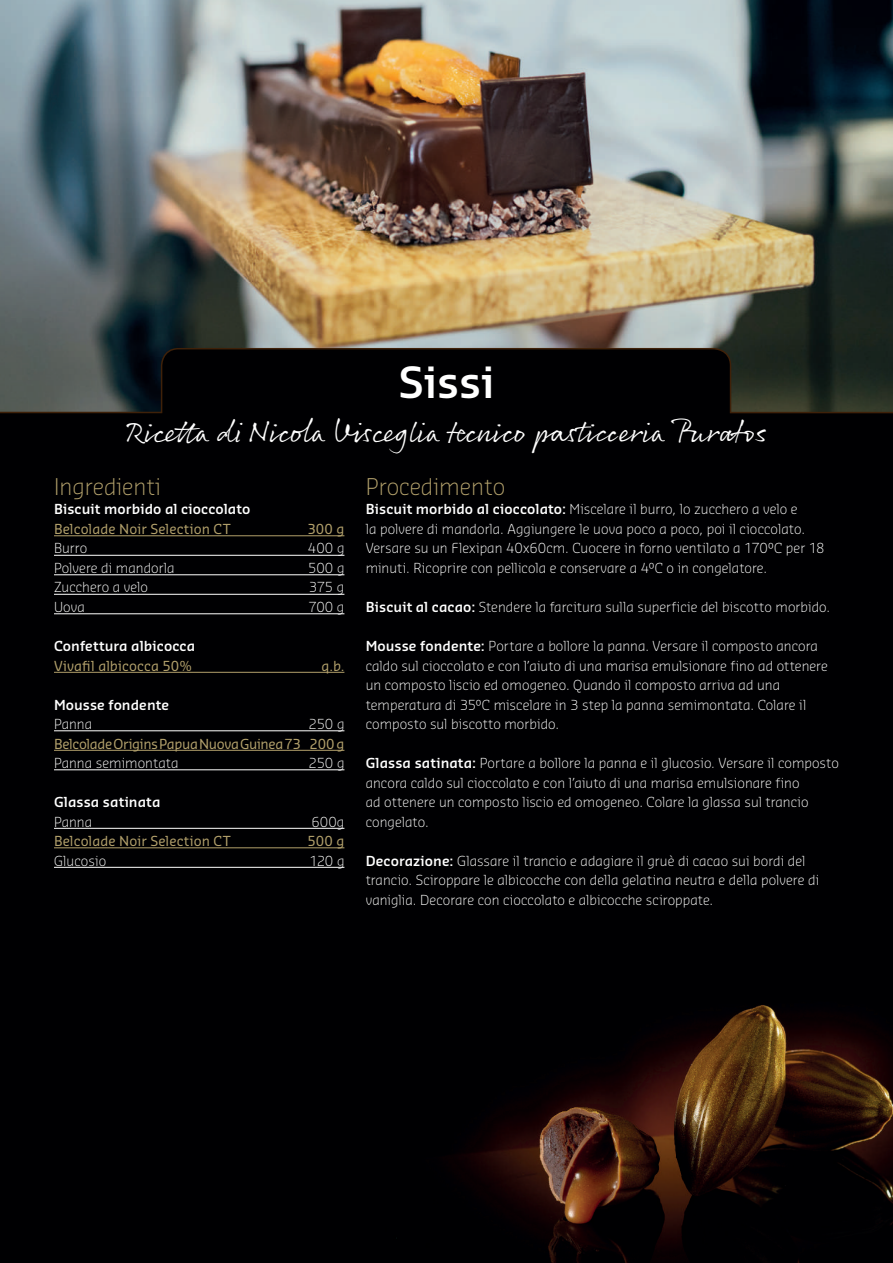
<style>
.page{position:relative;width:893px;height:1263px;background:#fff}
.page>*{position:absolute;margin:0;border:0;box-sizing:border-box;transform-origin:0 0}
.t1{font:600 42px "Sansa Pro";color:#fff}
.t2{font:30px "Rollerscript Smooth";color:#fff}
.t3{font:300 22.5px "Sansa Pro";color:#b2a06b}
.t4{font:300 13.5px/19.5px "Sansa Pro";letter-spacing:.005em;color:#fff}
.t5{font:13.5px "Sansa Pro";letter-spacing:.005em;color:#b2a06b}
.t6{font:600 13.5px "Sansa Pro";letter-spacing:.005em;color:#fff}
.t7{font:13.5px "Sansa Pro";letter-spacing:-.025em;color:#b2a06b}
.s1{font-weight:600}
</style>
<div class="page">
<img style="left:0;top:0;width:893px;height:347px">
<div style="left:0;top:347px;width:893px;height:916px;background:#000002"></div>
<img style="left:366px;top:915px;width:527px;height:348px">
<hr style="left:54px;top:535px;width:290px;height:1px;background:#b2a06b">
<hr style="left:54px;top:555px;width:290px;height:1px;background:#fff">
<hr style="left:54px;top:574px;width:290px;height:1px;background:#fff">
<hr style="left:54px;top:594px;width:290px;height:1px;background:#fff">
<hr style="left:54px;top:613px;width:290px;height:1px;background:#fff">
<hr style="left:54px;top:672px;width:290px;height:1px;background:#b2a06b">
<hr style="left:54px;top:730px;width:290px;height:1px;background:#fff">
<hr style="left:54px;top:750px;width:290px;height:1px;background:#b2a06b">
<hr style="left:54px;top:769px;width:290px;height:1px;background:#fff">
<hr style="left:54px;top:828px;width:290px;height:1px;background:#fff">
<hr style="left:54px;top:847px;width:290px;height:1px;background:#b2a06b">
<hr style="left:54px;top:867px;width:290px;height:1px;background:#fff">
<h1 class="t1" style="left:398px;top:354px;width:98px">Sissi</h1>
<h2 class="t2" style="left:126px;top:413px;width:642px">Ricetta di Nicola Visceglia tecnico pasticceria Puratos</h2>
<h3 class="t3" style="left:54px;top:472px;width:108px">Ingredienti</h3>
<p class="t6" style="left:54px;top:500px;width:198px">Biscuit morbido al cioccolato</p>
<p class="t5" style="left:54px;top:520px;width:178px">Belcolade Noir Selection CT</p>
<p class="t5" style="left:307px;top:520px;width:38px">300 g</p>
<p class="t4" style="left:54px;top:538px;width:35px">Burro</p>
<p class="t4" style="left:308px;top:538px;width:38px">400 g</p>
<p class="t4" style="left:54px;top:558px;width:122px">Polvere di mandorla</p>
<p class="t4" style="left:308px;top:558px;width:38px">500 g</p>
<p class="t4" style="left:54px;top:577px;width:96px">Zucchero a velo</p>
<p class="t4" style="left:309px;top:577px;width:37px">375 g</p>
<p class="t4" style="left:54px;top:597px;width:32px">Uova</p>
<p class="t4" style="left:308px;top:597px;width:37px">700 g</p>
<p class="t6" style="left:54px;top:637px;width:143px">Confettura albicocca</p>
<p class="t5" style="left:54px;top:656px;width:140px">Vivafil albicocca 50%</p>
<p class="t5" style="left:321px;top:656px;width:24px">q.b.</p>
<p class="t6" style="left:54px;top:695px;width:117px">Mousse fondente</p>
<p class="t4" style="left:54px;top:714px;width:40px">Panna</p>
<p class="t4" style="left:309px;top:714px;width:37px">250 g</p>
<p class="t7" style="left:54px;top:734px;width:292px">Belcolade Origins Papua Nuova Guinea 73 200 g</p>
<p class="t4" style="left:54px;top:753px;width:126px">Panna semimontata</p>
<p class="t4" style="left:309px;top:753px;width:37px">250 g</p>
<p class="t6" style="left:54px;top:793px;width:108px">Glassa satinata</p>
<p class="t4" style="left:54px;top:811px;width:40px">Panna</p>
<p class="t4" style="left:312px;top:811px;width:34px">600g</p>
<p class="t5" style="left:54px;top:832px;width:178px">Belcolade Noir Selection CT</p>
<p class="t5" style="left:308px;top:832px;width:38px">500 g</p>
<p class="t4" style="left:54px;top:850px;width:54px">Glucosio</p>
<p class="t4" style="left:310px;top:850px;width:36px">120 g</p>
<h3 class="t3" style="left:366px;top:472px;width:141px">Procedimento</h3>
<p class="t4" style="left:366px;top:499px;width:460px"><span class="s1">Biscuit morbido al cioccolato:</span> Miscelare il burro, lo zucchero a velo e<br>la polvere di mandorla. Aggiungere le uova poco a poco, poi il cioccolato.<br>Versare su un Flexipan 40x60cm. Cuocere in forno ventilato a 170°C per 18 minuti. Ricoprire con pellicola e conservare a 4°C o in congelatore.</p>
<p class="t4" style="left:366px;top:597px;width:466px"><span class="s1">Biscuit al cacao:</span> Stendere la farcitura sulla superficie del biscotto morbido.</p>
<p class="t4" style="left:366px;top:636px;width:464px"><span class="s1">Mousse fondente:</span> Portare a bollore la panna. Versare il composto ancora caldo sul cioccolato e con l’aiuto di una marisa emulsionare fino ad ottenere un composto liscio ed omogeneo. Quando il composto arriva ad una temperatura di 35°C miscelare in 3 step la panna semimontata. Colare il composto sul biscotto morbido.</p>
<p class="t4" style="left:366px;top:753px;width:475px"><span class="s1">Glassa satinata:</span> Portare a bollore la panna e il glucosio. Versare il composto ancora caldo sul cioccolato e con l’aiuto di una marisa emulsionare fino<br>ad ottenere un composto liscio ed omogeneo. Colare la glassa sul trancio congelato.</p>
<p class="t4" style="left:366px;top:850px;width:455px"><span class="s1">Decorazione:</span> Glassare il trancio e adagiare il gruè di cacao sui bordi del trancio. Sciroppare le albicocche con della gelatina neutra e della polvere di vaniglia. Decorare con cioccolato e albicocche sciroppate.</p>
</div>
